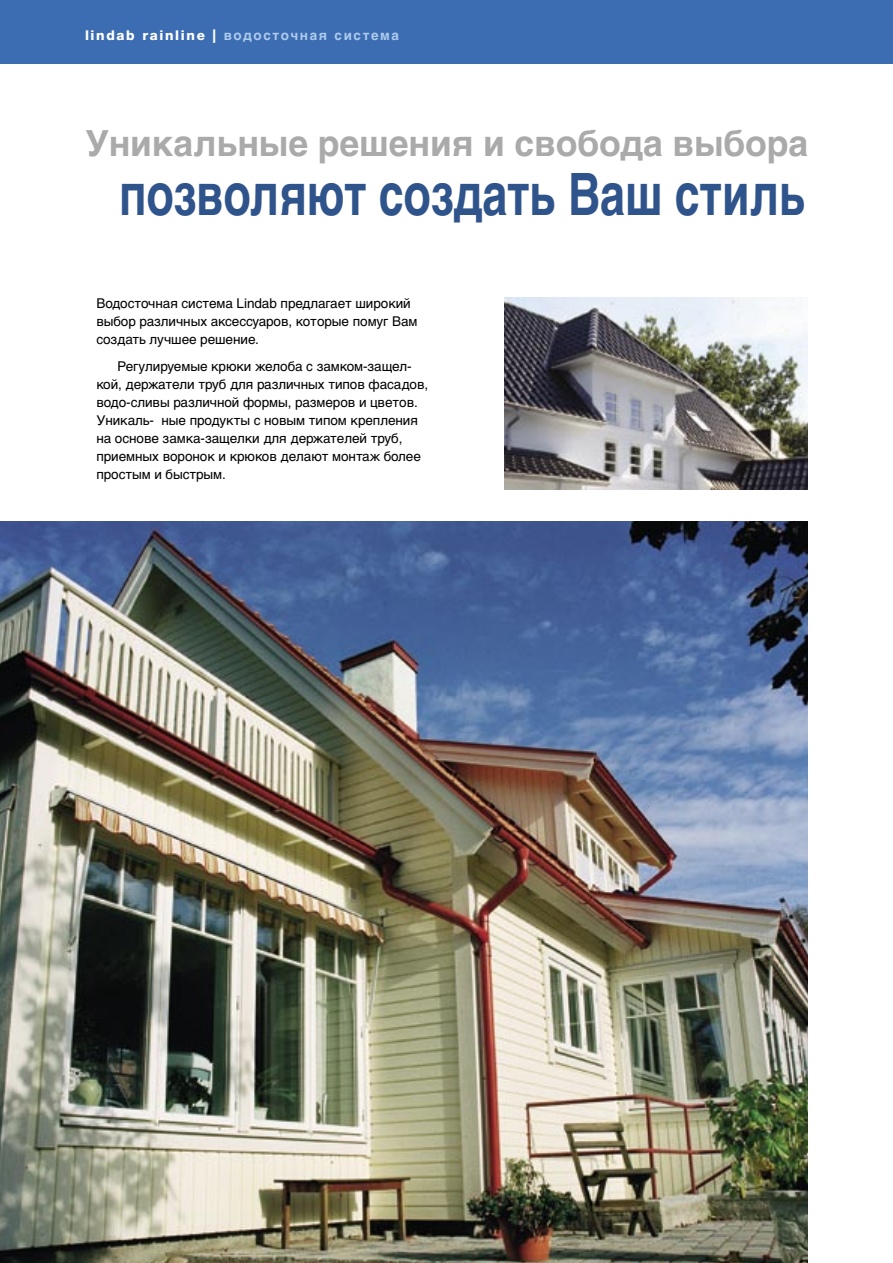
<style>
.page{position:relative;width:893px;height:1263px;background:#fff}
.page>*{position:absolute;margin:0;border:0;box-sizing:border-box;transform-origin:0 0}
.Rubrik_-_fet{font:700 58.5px "Helvetica Cyr";letter-spacing:-.005em;color:#2f538b;scale:.77 1}
.Rubrik_-_tunn{font:700 36px "Helvetica Cyr";letter-spacing:-.005em;color:#aaa}
.Brödtext_indrag{font:13.5px/18px "Helvetica Cyr Upright";letter-spacing:-.005em;color:#000}
.Brödtext{font:13.5px/18px "Helvetica Cyr Upright";letter-spacing:-.005em;color:#000}
.t1{font:700 13.5px "Helvetica Cyr";letter-spacing:.12em;color:#adcbec}
.s1{font-family:"Helvetica Neue";font-weight:800;color:#fff}
</style>
<div class="page">
<div style="left:0;top:0;width:893px;height:64px;background:#3c6db2"></div>
<img style="left:0;top:522px;width:808px;height:741px">
<img style="left:505px;top:298px;width:303px;height:191px">
<p class="t1" style="left:85px;top:28px;width:315px"><span class="s1">lindab rainline |</span> водосточная система</p>
<p class="Rubrik_-_tunn" style="left:85px;top:123px;width:725px">Уникальные решения и свобода выбора</p>
<p class="Rubrik_-_fet" style="left:119px;top:161px;width:893px">позволяют создать Ваш стиль</p>
<p class="Brödtext" style="left:96px;top:295px;width:323px">Водосточная система Lindab предлагает широкий выбор различных аксессуаров, которые помуг Вам создать лучшее решение.</p>
<p class="Brödtext_indrag" style="left:96px;top:357px;width:333px;text-indent:21px">Регулируемые крюки желоба с замком-защел&shy;кой, держатели труб для различных типов фасадов, водо-сливы различной формы, размеров и цветов.<br>Уникаль- ные продукты с новым типом крепления на основе замка-защелки для держателей труб, приемных воронок и крюков делают монтаж более простым и быстрым.</p>
</div>
